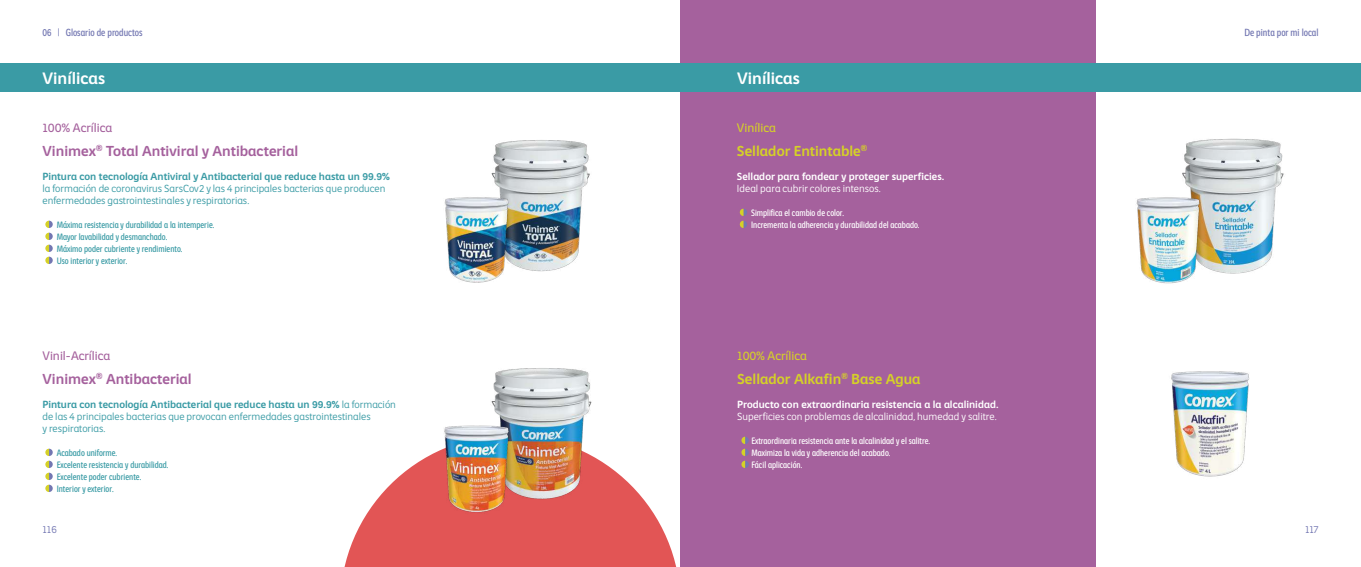
<style>
.page{position:relative;width:1361px;height:567px;background:#fff}
.page>*{position:absolute;margin:0;border:0;box-sizing:border-box;transform-origin:0 0}
.t1{font:700 16px "Comex";color:#fff}
.t2{font:700 14px "Comex";color:#a5619d}
.t3{font:700 14px "Comex";color:#d5d127}
.t4{font:500 12px "Comex";color:#a5619d}
.t5{font:500 12px "Comex";color:#d5d127}
.t6{font:300 10px/12px "Comex";color:#3a9ba5}
.t7{font:700 10px "Comex";color:#fff}
.t8{font:300 10px "Comex";color:#fff}
.t9{font:700 10px "Comex";color:#3a9ba5}
.t10{font:500 condensed 10px "Comex";color:#7377b2}
.t11{font:300 10px "Comex";color:#7377b2}
.t12{font:500 condensed 9px/12px "Comex";color:#3a9ba5}
.t13{font:500 condensed 9px/12px "Comex";color:#fff}
.s1{font-weight:700}
</style>
<div class="page">
<div style="left:680px;top:0;width:416px;height:567px;background:#a5619d"></div>
<div style="left:0;top:64px;width:1361px;height:28px;background:#3a9ba5"></div>
<svg style="left:344px;top:449px;width:333px;height:118px;fill:#e25555"></svg>
<img style="left:491px;top:140px;width:99px;height:132px">
<svg style="left:741px;top:437px;width:8px;height:31px"></svg>
<svg style="left:45px;top:221px;width:8px;height:43px"></svg>
<img style="left:491px;top:368px;width:101px;height:136px">
<img style="left:444px;top:195px;width:66px;height:88px">
<img style="left:443px;top:423px;width:67px;height:92px">
<svg style="left:45px;top:449px;width:8px;height:43px"></svg>
<img style="left:1171px;top:371px;width:79px;height:106px">
<svg style="left:740px;top:209px;width:7px;height:19px"></svg>
<img style="left:1182px;top:138px;width:102px;height:136px">
<img style="left:1136px;top:195px;width:66px;height:89px">
<p class="t10" style="left:43px;top:26px;width:102px">06 | Glosario de productos</p>
<p class="t10" style="left:1244px;top:26px;width:76px">De pinta por mi local</p>
<h1 class="t1" style="left:43px;top:68px;width:64px">Vinílicas</h1>
<h1 class="t1" style="left:737px;top:68px;width:64px">Vinílicas</h1>
<p class="t4" style="left:43px;top:120px;width:71px">100% Acrílica</p>
<h2 class="t2" style="left:43px;top:142px;width:257px">Vinimex<sup>®</sup> Total Antiviral y Antibacterial</h2>
<p class="t9" style="left:43px;top:170px;width:349px">Pintura con tecnología Antiviral y Antibacterial que reduce hasta un 99.9%</p>
<p class="t6" style="left:43px;top:182px;width:344px">la formación de coronavirus SarsCov2 y las 4 principales bacterias que producen enfermedades gastrointestinales y respiratorias.</p>
<p class="t12" style="left:57px;top:219px;width:159px">Máxima resistencia y durabilidad a la intemperie.<br>Mayor lavabilidad y desmanchado.<br>Máximo poder cubriente y rendimiento.<br>Uso interior y exterior.</p>
<p class="t4" style="left:43px;top:348px;width:69px">Vinil-Acrílica</p>
<h2 class="t2" style="left:43px;top:370px;width:151px">Vinimex<sup>®</sup> Antibacterial</h2>
<p class="t6" style="left:43px;top:398px;width:355px"><span class="s1">Pintura con tecnología Antibacterial que reduce hasta un 99.9%</span> la formación de las 4 principales bacterias que provocan enfermedades gastrointestinales<br>y respiratorias.</p>
<p class="t12" style="left:57px;top:447px;width:113px">Acabado uniforme.<br>Excelente resistencia y durabilidad.<br>Excelente poder cubriente.<br>Interior y exterior.</p>
<p class="t5" style="left:737px;top:120px;width:40px">Vinílica</p>
<h2 class="t3" style="left:737px;top:142px;width:132px">Sellador Entintable<sup>®</sup></h2>
<p class="t7" style="left:737px;top:170px;width:209px">Sellador para fondear y proteger superficies.</p>
<p class="t8" style="left:737px;top:182px;width:145px">Ideal para cubrir colores intensos.</p>
<p class="t13" style="left:751px;top:207px;width:170px">Simplifica el cambio de color.<br>Incrementa la adherencia y durabilidad del acabado.</p>
<p class="t5" style="left:737px;top:348px;width:71px">100% Acrílica</p>
<h2 class="t3" style="left:737px;top:370px;width:185px">Sellador Alkafin<sup>®</sup> Base Agua</h2>
<p class="t7" style="left:737px;top:398px;width:263px">Producto con extraordinaria resistencia a la alcalinidad.</p>
<p class="t8" style="left:737px;top:410px;width:261px">Superficies con problemas de alcalinidad, humedad y salitre.</p>
<p class="t13" style="left:751px;top:435px;width:180px">Extraordinaria resistencia ante la alcalinidad y el salitre.<br>Maximiza la vida y adherencia del acabado.<br>Fácil aplicación.</p>
<p class="t11" style="left:43px;top:523px;width:16px">116</p>
<p class="t11" style="left:1305px;top:523px;width:15px">117</p>
</div>
